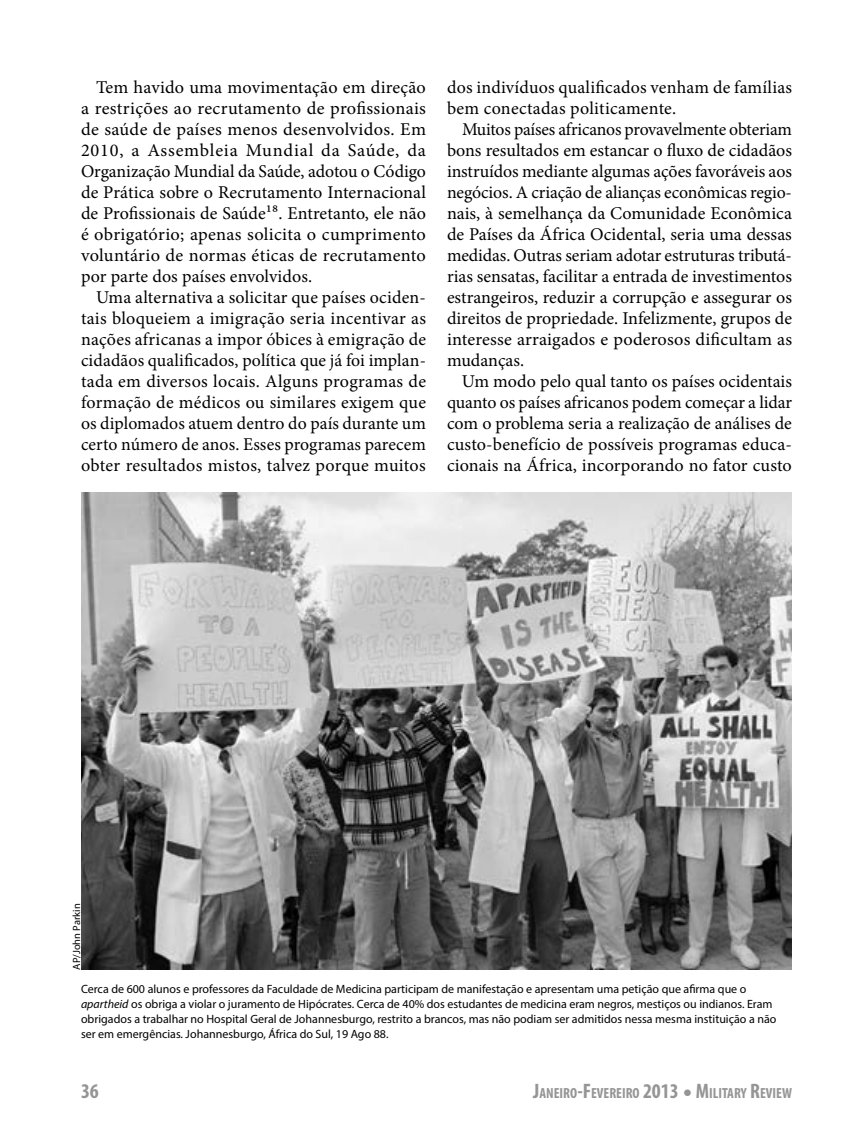
<style>
.page{position:relative;width:864px;height:1134px;background:#fff}
.page>*{position:absolute;margin:0;border:0;box-sizing:border-box;transform-origin:0 0}
.t1{font:700 condensed 21px "Myriad Pro";color:#959595}
.t2{font:18px/21px "Minion Pro";letter-spacing:.005em;color:#000;text-align:justify}
.t3{font:700 condensed 14.7px "Myriad Pro";color:#959595}
.t4{font:12px/15px "Myriad Pro";color:#000}
.t5{font:10.5px "Myriad Pro";color:#000}
.s1{font-style:italic}
.s2{font-size:21px}
.s3{font-weight:400;font-stretch:normal;font-size:31.5px}
</style>
<div class="page">
<img style="left:81px;top:492px;width:711px;height:478px">
<p class="t2" style="left:81px;top:77px;width:347px;text-indent:15px">Tem havido uma movimentação em direção a restrições ao recrutamento de profissionais de saúde de países menos desenvolvidos. Em 2010, a Assembleia Mundial da Saúde, da Organização Mundial da Saúde, adotou o Código de Prática sobre o Recrutamento Internacional de Profissionais de Saúde18. Entretanto, ele não é obrigatório; apenas solicita o cumprimento voluntário de normas éticas de recrutamento por parte dos países envolvidos.</p>
<p class="t2" style="left:81px;top:287px;width:347px;text-indent:15px">Uma alternativa a solicitar que países ociden&shy;tais bloqueiem a imigração seria incentivar as nações africanas a impor óbices à emigração de cidadãos qualificados, política que já foi implan&shy;tada em diversos locais. Alguns programas de formação de médicos ou similares exigem que os diplomados atuem dentro do país durante um certo número de anos. Esses programas parecem obter resultados mistos, talvez porque muitos</p>
<p class="t2" style="left:447px;top:77px;width:347px">dos indivíduos qualificados venham de famílias bem conectadas politicamente.</p>
<p class="t2" style="left:447px;top:119px;width:347px;text-indent:15px">Muitos países africanos provavelmente obteriam bons resultados em estancar o fluxo de cidadãos instruídos mediante algumas ações favoráveis aos negócios. A criação de alianças econômicas regio&shy;nais, à semelhança da Comunidade Econômica de Países da África Ocidental, seria uma dessas medidas. Outras seriam adotar estruturas tributá&shy;rias sensatas, facilitar a entrada de investimentos estrangeiros, reduzir a corrupção e assegurar os direitos de propriedade. Infelizmente, grupos de interesse arraigados e poderosos dificultam as mudanças.</p>
<p class="t2" style="left:447px;top:371px;width:347px;text-indent:15px">Um modo pelo qual tanto os países ocidentais quanto os países africanos podem começar a lidar com o problema seria a realização de análises de custo-benefício de possíveis programas educa&shy;cionais na África, incorporando no fator custo</p>
<p class="t5" style="left:70px;top:970px;width:68px;rotate:-90deg">AP/John Parkin</p>
<p class="t4" style="left:81px;top:981px;width:697px">Cerca de 600 alunos e professores da Faculdade de Medicina participam de manifestação e apresentam uma petição que afirma que o <span class="s1">apartheid</span> os obriga a violar o juramento de Hipócrates. Cerca de 40% dos estudantes de medicina eram negros, mestiços ou indianos. Eram obrigados a trabalhar no Hospital Geral de Johannesburgo, restrito a brancos, mas não podiam ser admitidos nessa mesma instituição a não ser em emergências. Johannesburgo, África do Sul, 19 Ago 88.</p>
<p class="t1" style="left:81px;top:1078px;width:19px">36</p>
<p class="t3" style="left:533px;top:1084px;width:260px"><span class="s2">J</span>ANEIRO<span class="s2">-F</span>EVEREIRO <span class="s2">2013</span> <span class="s3">•</span> <span class="s2">M</span>ILITARY <span class="s2">R</span>EVIEW</p>
</div>
